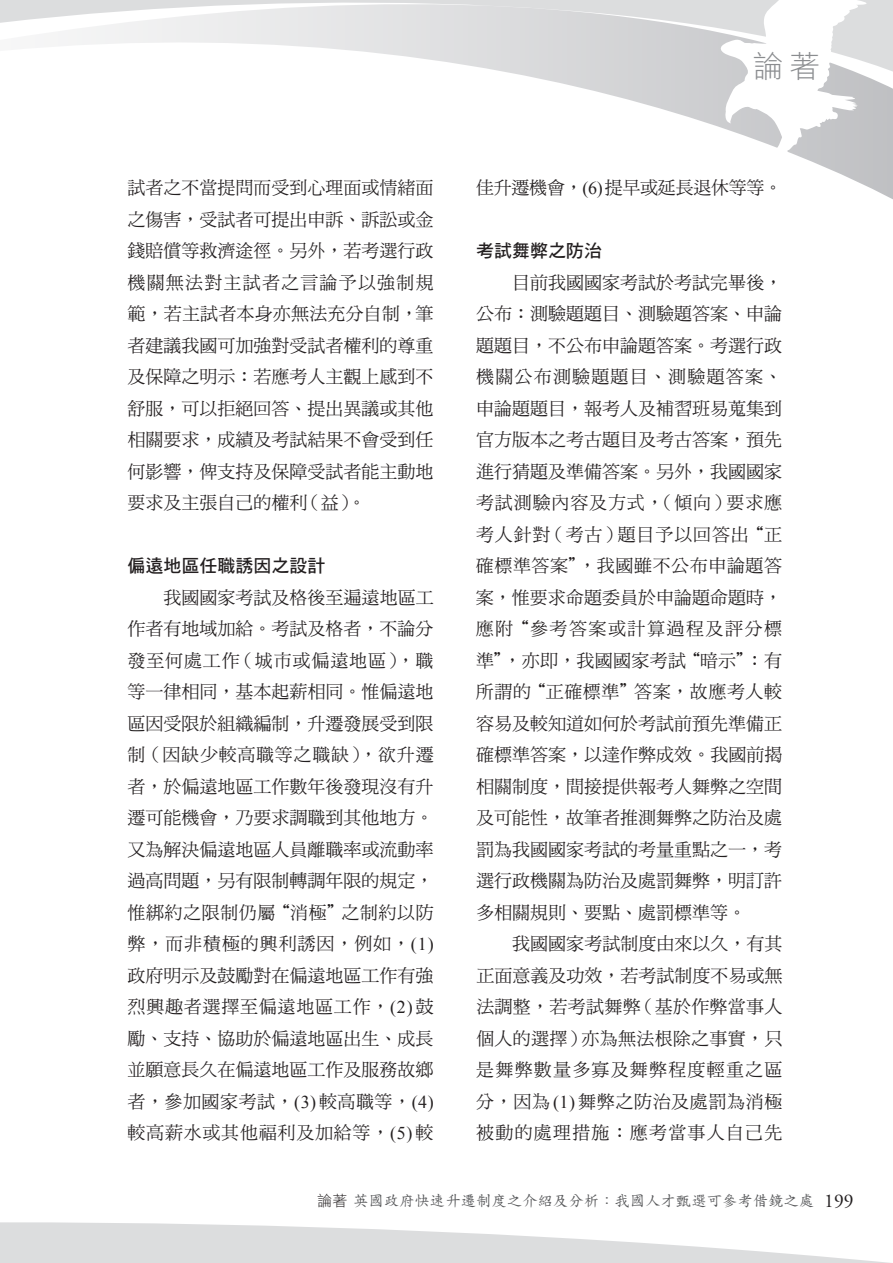
<style>
.page{position:relative;width:893px;height:1263px;background:#fff}
.page>*{position:absolute;margin:0;border:0;box-sizing:border-box;transform-origin:0 0}
.t1{font:30.6px "DF Hei Std W3";color:#8a8c8f}
.t2{font:18px/31.5px "DF Ming Std W5";color:#231f20;text-align:justify}
.t3{font:18px "DF Hei Std W7";color:#231f20}
.t4{font:15px "DF Li Kai Shu Std W5";letter-spacing:.025em;color:#57585a}
.s1{font-family:"Times New Roman"}
.s2{font-family:"DF Hei Std W3";color:#231f20}
.s3{font-family:"Adobe Garamond Pro";font-size:19.5px;color:#231f20}
</style>
<div class="page">
<hr style="left:0;top:0;width:893px;height:3px;background:#dcddde">
<svg style="left:0;top:3px;width:893px;height:196px"></svg>
<svg style="left:717px;top:0;width:153px;height:166px"></svg>
<svg style="left:0;top:1222px;width:890px;height:41px"></svg>
<p class="t2" style="left:127px;top:172px;width:308px">試者之不當提問而受到心理面或情緒面之傷害，受試者可提出申訴、訴訟或金錢賠償等救濟途徑。另外，若考選行政機關無法對主試者之言論予以強制規範，若主試者本身亦無法充分自制，筆者建議我國可加強對受試者權利的尊重及保障之明示：若應考人主觀上感到不舒服，可以拒絕回答、提出異議或其他相關要求，成績及考試結果不會受到任何影響，俾支持及保障受試者能主動地要求及主張自己的權利（益）。</p>
<p class="t3" style="left:127px;top:556px;width:200px">偏遠地區任職誘因之設計</p>
<p class="t2" style="left:127px;top:581px;width:308px;text-indent:36px">我國國家考試及格後至遍遠地區工作者有地域加給。考試及格者，不論分發至何處工作（城市或偏遠地區），職等一律相同，基本起薪相同。惟偏遠地區因受限於組織編制，升遷發展受到限制（因缺少較高職等之職缺），欲升遷者，於偏遠地區工作數年後發現沒有升遷可能機會，乃要求調職到其他地方。又為解決偏遠地區人員離職率或流動率過高問題，另有限制轉調年限的規定，惟綁約之限制仍屬“消極”之制約以防弊，而非積極的興利誘因，例如，<span class="s1">(1)</span>政府明示及鼓勵對在偏遠地區工作有強烈興趣者選擇至偏遠地區工作，<span class="s1">(2)</span> 鼓勵、支持、協助於偏遠地區出生、成長並願意長久在偏遠地區工作及服務故鄉者，參加國家考試，<span class="s1">(3)</span>較高職等，<span class="s1">(4)</span>較高薪水或其他福利及加給等，<span class="s1">(5)</span> 較</p>
<h1 class="t1" style="left:753px;top:50px;width:69px">論著</h1>
<p class="t2" style="left:476px;top:172px;width:308px">佳升遷機會，<span class="s1">(6)</span>提早或延長退休等等。</p>
<p class="t3" style="left:476px;top:241px;width:127px">考試舞弊之防治</p>
<p class="t2" style="left:476px;top:266px;width:308px;text-indent:36px">目前我國國家考試於考試完畢後，公布：測驗題題目、測驗題答案、申論題題目，不公布申論題答案。考選行政機關公布測驗題題目、測驗題答案、申論題題目，報考人及補習班易蒐集到官方版本之考古題目及考古答案，預先進行猜題及準備答案。另外，我國國家考試測驗內容及方式，（傾向）要求應考人針對（考古）題目予以回答出“正確標準答案”，我國雖不公布申論題答案，惟要求命題委員於申論題命題時，應附“參考答案或計算過程及評分標準”，亦即，我國國家考試“暗示”：有所謂的“正確標準”答案，故應考人較容易及較知道如何於考試前預先準備正確標準答案，以達作弊成效。我國前揭相關制度，間接提供報考人舞弊之空間及可能性，故筆者推測舞弊之防治及處罰為我國國家考試的考量重點之一，考選行政機關為防治及處罰舞弊，明訂許多相關規則、要點、處罰標準等。</p>
<p class="t2" style="left:476px;top:928px;width:308px;text-indent:36px">我國國家考試制度由來以久，有其正面意義及功效，若考試制度不易或無法調整，若考試舞弊（基於作弊當事人個人的選擇）亦為無法根除之事實，只是舞弊數量多寡及舞弊程度輕重之區分，因為<span class="s1">(1)</span>舞弊之防治及處罰為消極被動的處理措施：應考當事人自己先</p>
<p class="t4" style="left:317px;top:1192px;width:538px"><span class="s2">論著</span>英國政府快速升遷制度之介紹及分析：我國人才甄選可參考借鏡之處 <span class="s3">199</span></p>
</div>
